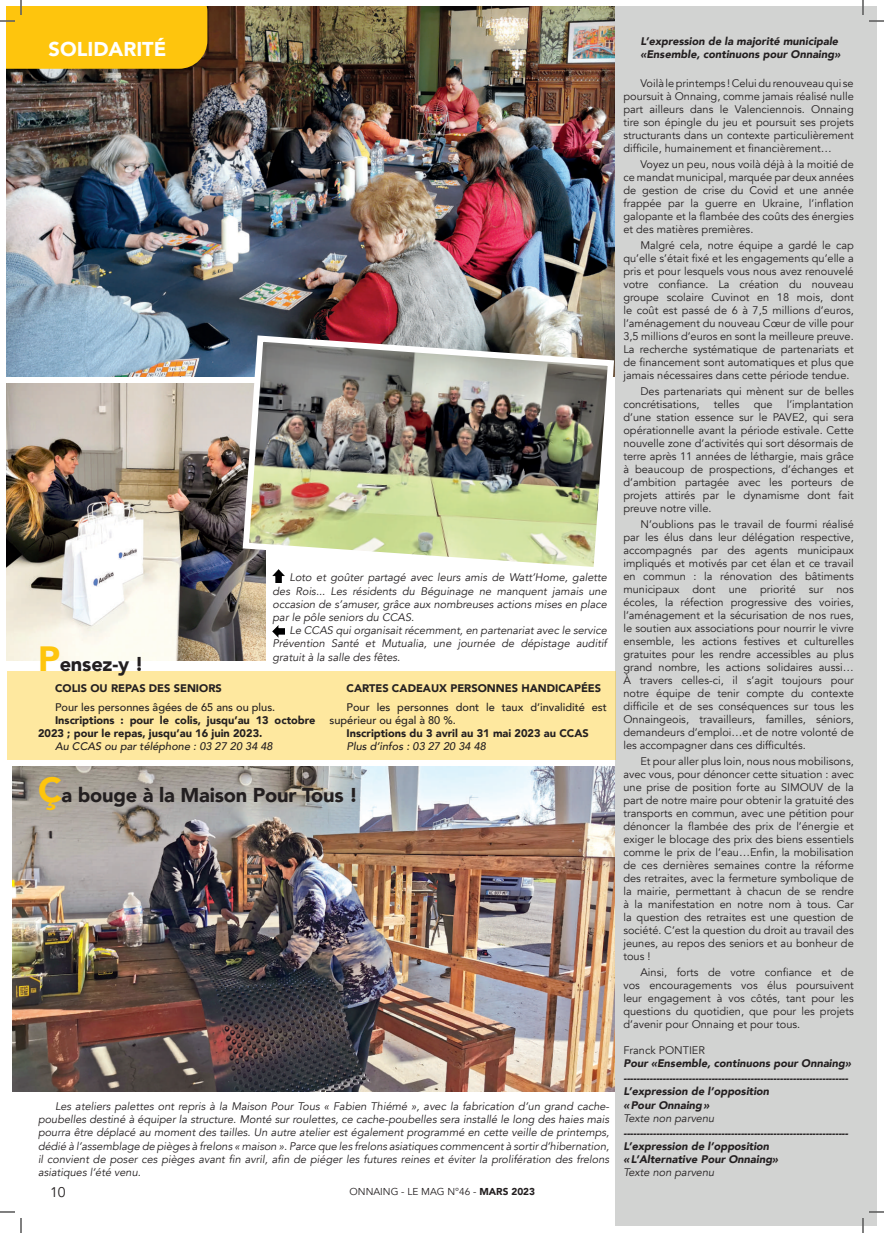
<style>
.page{position:relative;width:884px;height:1233px;background:#fff}
.page>*{position:absolute;margin:0;border:0;box-sizing:border-box;transform-origin:0 0}
.t1{font:900 20px "Avenir";letter-spacing:-.01em;color:#231f20}
.t2{font:900 20px "Avenir";color:#fff}
.t3{font:14px "Avenir";color:#231f20}
.t4{font:11px/13px "Avenir";color:#231f20;text-align:justify}
.t5{font:italic 11px/13.2px "Avenir";color:#231f20;text-align:justify}
.t6{font:italic 900 11px/13px "Avenir";color:#231f20}
.t7{font:900 11px/13.2px "Avenir";color:#231f20}
.t8{font:500 11px/13.2px "Avenir";color:#231f20}
.t9{font:italic 500 11px "Avenir";color:#231f20}
.t10{font:10px "Avenir";color:#231f20}
.s1{font-size:35px;color:#fec50d}
.s2{font-weight:900}
</style>
<div class="page">
<img style="left:7px;top:7px;width:608px;height:370px">
<img style="left:13px;top:767px;width:602px;height:324px">
<div style="left:615px;top:7px;width:262px;height:1219px;background:#d2d3d2"></div>
<img style="left:7px;top:383px;width:258px;height:278px">
<div style="left:7px;top:671px;width:608px;height:88px;background:#fee89f"></div>
<img style="left:239px;top:332px;width:376px;height:244px">
<svg style="left:273px;top:570px;width:12px;height:12px"></svg>
<svg style="left:273px;top:625px;width:12px;height:12px"></svg>
<svg style="left:0;top:1211px;width:15px;height:1px"></svg>
<svg style="left:869px;top:1211px;width:15px;height:1px"></svg>
<svg style="left:0;top:0;width:207px;height:69px"></svg>
<svg style="left:20px;top:1218px;width:2px;height:15px"></svg>
<svg style="left:862px;top:0;width:22px;height:22px"></svg>
<svg style="left:862px;top:1218px;width:2px;height:15px"></svg>
<h1 class="t2" style="left:49px;top:32px;width:119px">SOLIDARITÉ</h1>
<p class="t6" style="left:640px;top:35px;width:201px">L’expression de la majorité municipale «Ensemble, continuons pour Onnaing»</p>
<p class="t4" style="left:623px;top:77px;width:232px;text-indent:17px">Voilà le printemps ! Celui du renouveau qui se poursuit à Onnaing, comme jamais réalisé nulle part ailleurs dans le Valenciennois. Onnaing tire son épingle du jeu et poursuit ses projets structurants dans un contexte particulièrement difficile, humainement et financièrement…</p>
<p class="t4" style="left:623px;top:158px;width:232px;text-indent:17px">Voyez un peu, nous voilà déjà à la moitié de ce mandat municipal, marquée par deux années de gestion de crise du Covid et une année frappée par la guerre en Ukraine, l’inflation galopante et la flambée des coûts des énergies et des matières premières.</p>
<p class="t4" style="left:623px;top:239px;width:232px;text-indent:17px">Malgré cela, notre équipe a gardé le cap qu’elle s’était fixé et les engagements qu’elle a pris et pour lesquels vous nous avez renouvelé votre confiance. La création du nouveau groupe scolaire Cuvinot en 18 mois, dont le coût est passé de 6 à 7,5 millions d’euros, l’aménagement du nouveau Cœur de ville pour 3,5 millions d’euros en sont la meilleure preuve.<br>La recherche systématique de partenariats et de financement sont automatiques et plus que jamais nécessaires dans cette période tendue.</p>
<p class="t4" style="left:623px;top:385px;width:232px;text-indent:17px">Des partenariats qui mènent sur de belles concrétisations,</p>
<p class="t4" style="left:623px;top:398px;width:232px;text-indent:163px">l’implantation d’une station essence sur le PAVE2, qui sera opérationnelle avant la période estivale. Cette nouvelle zone d’activités qui sort désormais de terre après 11 années de léthargie, mais grâce à beaucoup de prospections, d’échanges et d’ambition partagée avec les porteurs de projets attirés par le dynamisme dont fait preuve notre ville.</p>
<p class="t4" style="left:623px;top:517px;width:232px;text-indent:17px">N’oublions pas le travail de fourmi réalisé par les élus dans leur délégation respective, accompagnés par des agents municipaux impliqués et motivés par cet élan et ce travail en commun : la rénovation des bâtiments municipaux dont une priorité sur nos écoles, la réfection progressive des voiries, l’aménagement et la sécurisation de nos rues, le soutien aux associations pour nourrir le vivre ensemble, les actions festives et culturelles gratuites pour les rendre accessibles au plus grand nombre, les actions solidaires aussi… À travers celles-ci, il s’agit toujours pour notre équipe de tenir compte du contexte difficile et de ses conséquences sur tous les Onnaingeois, travailleurs, familles, séniors, demandeurs d’emploi…et de notre volonté de les accompagner dans ces difficultés.</p>
<p class="t4" style="left:623px;top:754px;width:232px;text-indent:17px">Et pour aller plus loin, nous nous mobilisons, avec vous, pour dénoncer cette situation : avec une prise de position forte au SIMOUV de la part de notre maire pour obtenir la gratuité des transports en commun, avec une pétition pour dénoncer la flambée des prix de l’énergie et exiger le blocage des prix des biens essentiels comme le prix de l’eau…Enfin, la mobilisation de ces dernières semaines contre la réforme des retraites, avec la fermeture symbolique de la mairie, permettant à chacun de se rendre à la manifestation en notre nom à tous. Car la question des retraites est une question de société. C’est la question du droit au travail des jeunes, au repos des seniors et au bonheur de tous !</p>
<p class="t4" style="left:623px;top:965px;width:232px;text-indent:17px">Ainsi, forts de votre confiance et de vos encouragements vos élus poursuivent leur engagement à vos côtés, tant pour les questions du quotidien, que pour les projets d’avenir pour Onnaing et pour tous.</p>
<p class="t4" style="left:623px;top:1043px;width:83px">Franck PONTIER</p>
<p class="t6" style="left:623px;top:1054px;width:229px;line-height:15.8px">Pour «Ensemble, continuons pour Onnaing» ---------------------------------------------------------------------</p>
<p class="t6" style="left:623px;top:1085px;width:147px">L’expression de l’opposition «Pour Onnaing»</p>
<p class="t5" style="left:623px;top:1111px;width:92px">Texte non parvenu</p>
<p class="t6" style="left:623px;top:1127px;width:226px">---------------------------------------------------------------------<br>L’expression de l’opposition<br>«L’Alternative Pour Onnaing»</p>
<p class="t5" style="left:623px;top:1166px;width:92px">Texte non parvenu</p>
<p class="t4" style="left:714px;top:398px;width:27px">telles</p>
<p class="t4" style="left:754px;top:398px;width:20px">que</p>
<p class="t5" style="left:273px;top:571px;width:336px;text-indent:17px">Loto et goûter partagé avec leurs amis de Watt’Home, galette des Rois... Les résidents du Béguinage ne manquent jamais une occasion de s’amuser, grâce aux nombreuses actions mises en place par le pôle seniors du CCAS.</p>
<p class="t5" style="left:273px;top:624px;width:336px;text-indent:17px">Le CCAS qui organisait récemment, en partenariat avec le service Prévention Santé et Mutualia, une journée de dépistage auditif gratuit à la salle des fêtes.</p>
<h1 class="t1" style="left:38px;top:647px;width:107px"><span class="s1">P</span>ensez-y !</h1>
<p class="t7" style="left:347px;top:681px;width:256px">CARTES CADEAUX PERSONNES HANDICAPÉES</p>
<p class="t8" style="left:330px;top:699px;width:279px;text-indent:17px">Pour les personnes dont le taux d’invalidité est supérieur ou égal à 80 %.</p>
<p class="t7" style="left:347px;top:726px;width:244px">Inscriptions du 3 avril au 31 mai 2023 au CCAS</p>
<p class="t9" style="left:347px;top:740px;width:141px">Plus d’infos : 03 27 20 34 48</p>
<p class="t7" style="left:55px;top:681px;width:168px">COLIS OU REPAS DES SENIORS</p>
<p class="t8" style="left:55px;top:699px;width:222px">Pour les personnes âgées de 65 ans ou plus.</p>
<p class="t7" style="left:38px;top:713px;width:279px;text-indent:17px">Inscriptions : pour le colis, jusqu’au 13 octobre<br>2023 ; pour le repas, jusqu’au 16 juin 2023.</p>
<p class="t9" style="left:55px;top:740px;width:219px">Au CCAS ou par téléphone : 03 27 20 34 48</p>
<h1 class="t1" style="left:38px;top:778px;width:322px"><span class="s1">Ç</span>a bouge à la Maison Pour Tous !</h1>
<p class="t5" style="left:38px;top:1099px;width:573px;text-indent:17px">Les ateliers palettes ont repris à la Maison Pour Tous « Fabien Thiémé », avec la fabrication d’un grand cache&shy;poubelles destiné à équiper la structure. Monté sur roulettes, ce cache-poubelles sera installé le long des haies mais pourra être déplacé au moment des tailles. Un autre atelier est également programmé en cette veille de printemps, dédié à l’assemblage de pièges à frelons « maison ». Parce que les frelons asiatiques commencent à sortir d’hibernation, il convient de poser ces pièges avant fin avril, afin de piéger les futures reines et éviter la prolifération des frelons asiatiques l’été venu.</p>
<p class="t3" style="left:50px;top:1184px;width:17px">10</p>
<p class="t10" style="left:350px;top:1185px;width:187px">ONNAING - LE MAG N°46 - <span class="s2">MARS 2023</span></p>
</div>
